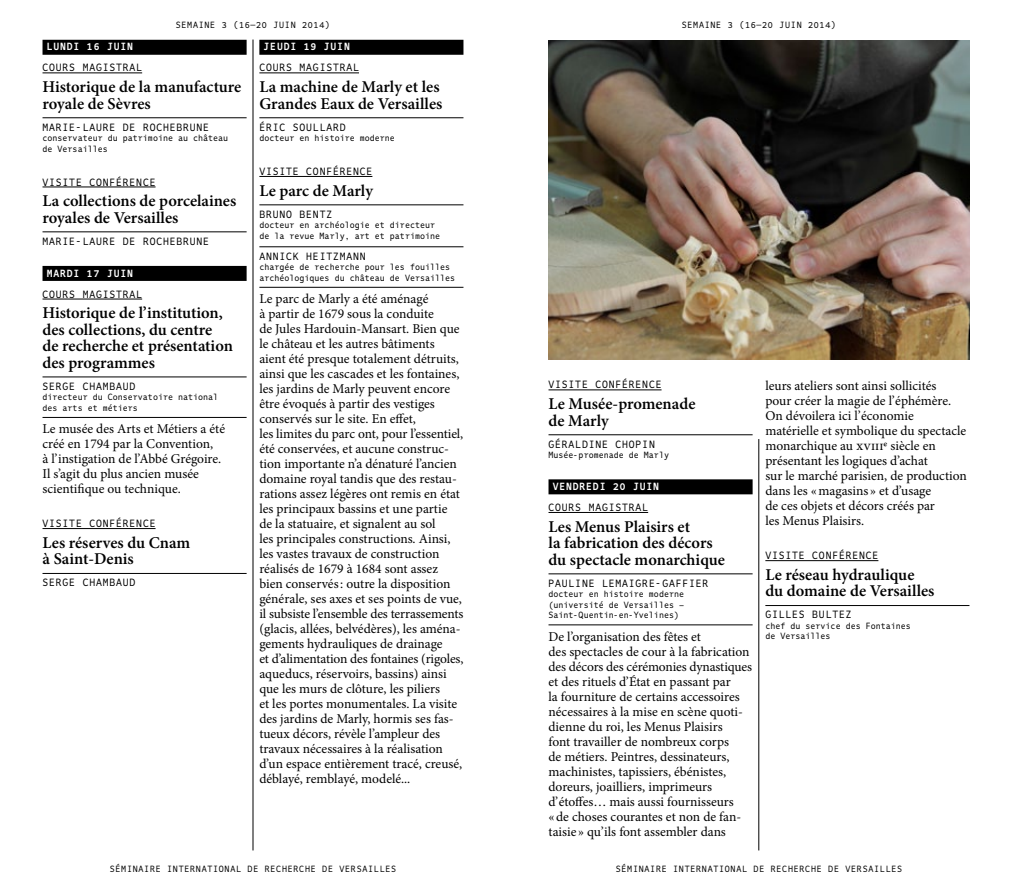
<style>
.page{position:relative;width:1012px;height:893px;background:#fff}
.page>*{position:absolute;margin:0;border:0;box-sizing:border-box;transform-origin:0 0}
.t1{font:600 16.5px/16.5px "Minion Pro";color:#000}
.t2{font:13.5px/15px "Minion Pro";letter-spacing:-.005em;color:#000}
.t3{font:10.5px "Comb Pro";letter-spacing:.08em;color:#000}
.t4{font:700 10.5px "Comb Pro";letter-spacing:.08em;color:#fff}
.t5{font:9px/10.5px "Comb Pro";color:#000}
.t6{font:9px "Comb Pro";letter-spacing:.08em;color:#000}
</style>
<div class="page">
<div style="left:43px;top:40px;width:204px;height:15px;background:#000"></div>
<hr style="left:43px;top:73px;width:99px;height:1px;background:#000">
<hr style="left:43px;top:118px;width:204px;height:1px;background:#000">
<hr style="left:43px;top:187px;width:113px;height:1px;background:#000">
<hr style="left:43px;top:232px;width:204px;height:1px;background:#000">
<div style="left:43px;top:266px;width:204px;height:15px;background:#000"></div>
<hr style="left:43px;top:299px;width:99px;height:1px;background:#000">
<hr style="left:43px;top:377px;width:204px;height:1px;background:#000">
<hr style="left:43px;top:417px;width:204px;height:1px;background:#000">
<hr style="left:43px;top:528px;width:113px;height:1px;background:#000">
<hr style="left:43px;top:573px;width:204px;height:1px;background:#000">
<div style="left:259px;top:40px;width:204px;height:15px;background:#000"></div>
<hr style="left:259px;top:73px;width:100px;height:1px;background:#000">
<hr style="left:259px;top:118px;width:204px;height:1px;background:#000">
<hr style="left:259px;top:176px;width:113px;height:1px;background:#000">
<hr style="left:259px;top:205px;width:204px;height:1px;background:#000">
<hr style="left:259px;top:247px;width:204px;height:1px;background:#000">
<hr style="left:259px;top:287px;width:204px;height:1px;background:#000">
<hr style="left:253px;top:40px;width:1px;height:810px;background:#000">
<hr style="left:549px;top:390px;width:113px;height:1px;background:#000">
<hr style="left:549px;top:434px;width:204px;height:1px;background:#000">
<div style="left:549px;top:479px;width:204px;height:15px;background:#000"></div>
<hr style="left:549px;top:512px;width:99px;height:1px;background:#000">
<hr style="left:549px;top:574px;width:204px;height:1px;background:#000">
<hr style="left:549px;top:625px;width:204px;height:1px;background:#000">
<hr style="left:765px;top:560px;width:113px;height:1px;background:#000">
<hr style="left:765px;top:605px;width:204px;height:1px;background:#000">
<hr style="left:759px;top:439px;width:1px;height:411px;background:#000">
<img style="left:549px;top:40px;width:420px;height:319px">
<p class="t6" style="left:176px;top:18px;width:156px">SEMAINE 3 (16—20 JUIN 2014)</p>
<p class="t4" style="left:47px;top:39px;width:88px">LUNDI 16 JUIN</p>
<p class="t3" style="left:43px;top:60px;width:101px">COURS MAGISTRAL</p>
<p class="t1" style="left:43px;top:79px;width:200px">Historique de la manufacture royale de Sèvres</p>
<p class="t3" style="left:43px;top:119px;width:168px">MARIE-LAURE DE ROCHEBRUNE</p>
<p class="t5" style="left:43px;top:132px;width:187px">CONSERVATEUR DU PATRIMOINE AU CHÂTEAU<br>DE VERSAILLES</p>
<p class="t3" style="left:43px;top:174px;width:115px">VISITE CONF ÉRENCE</p>
<p class="t1" style="left:43px;top:193px;width:195px">La collections de porcelaines royales de Versailles</p>
<p class="t3" style="left:43px;top:233px;width:168px">MARIE-LAURE DE ROCHEBRUNE</p>
<p class="t4" style="left:47px;top:265px;width:88px">MARDI 17 JUIN</p>
<p class="t3" style="left:43px;top:286px;width:101px">COURS MAGISTRAL</p>
<p class="t1" style="left:43px;top:305px;width:192px">Historique de l’institution, des collections, du centre<br>de recherche et présentation des programmes</p>
<p class="t3" style="left:43px;top:379px;width:94px">SERGE CHAMBAUD</p>
<p class="t5" style="left:43px;top:392px;width:177px">DIRECTEUR DU CONSERVATOIRE NATIONAL<br>DES ARTS ET MÉTIERS</p>
<p class="t2" style="left:43px;top:422px;width:184px">Le musée des Arts et Métiers a été créé en 1794 par la Convention,<br>à l’instigation de l’Abbé Grégoire.<br>Il s’agit du plus ancien musée scientifique ou technique.</p>
<p class="t3" style="left:43px;top:516px;width:115px">VISITE CONF ÉRENCE</p>
<p class="t1" style="left:43px;top:534px;width:149px">Les réserves du Cnam à Saint‐Denis</p>
<p class="t3" style="left:43px;top:575px;width:94px">SERGE CHAMBAUD</p>
<p class="t4" style="left:264px;top:39px;width:88px">JEUDI 19 JUIN</p>
<p class="t3" style="left:259px;top:60px;width:101px">COURS MAGISTRAL</p>
<p class="t1" style="left:259px;top:79px;width:185px">La machine de Marly et les<br>Grandes Eaux de Versailles</p>
<p class="t3" style="left:259px;top:119px;width:88px">ÉRIC SOULLARD</p>
<p class="t5" style="left:259px;top:132px;width:137px">DOCTEUR EN HISTOIRE MODERNE</p>
<p class="t3" style="left:259px;top:164px;width:115px">VISITE CONF ÉRENCE</p>
<p class="t1" style="left:259px;top:182px;width:115px">Le parc de Marly</p>
<p class="t3" style="left:259px;top:206px;width:74px">BRUNO BENTZ</p>
<p class="t5" style="left:259px;top:219px;width:182px">DOCTEUR EN ARCHÉOLOGIE ET DIRECTEUR<br>DE LA REVUE MARLY, ART ET PATRIMOINE</p>
<p class="t3" style="left:259px;top:248px;width:34px">ANNICK</p>
<p class="t3" style="left:306px;top:248px;width:61px">HEITZMANN</p>
<p class="t5" style="left:259px;top:261px;width:197px">CHARGÉE DE RECHERCHE POUR LES FOUILLES<br>ARCHÉOLOGIQUES DU CHÂTEAU DE VERSAILLES</p>
<p class="t2" style="left:259px;top:291px;width:206px">Le parc de Marly a été aménagé<br>à partir de 1679 sous la conduite<br>de Jules Hardouin-Mansart. Bien que le château et les autres bâtiments aient été presque totalement détruits, ainsi que les cascades et les fontaines, les jardins de Marly peuvent encore être évoqués à partir des vestiges conservés sur le site. En effet,<br>les limites du parc ont, pour l’essentiel, été conservées, et aucune construc&shy;tion importante n’a dénaturé l’ancien domaine royal tandis que des restau&shy;rations assez légères ont remis en état les principaux bassins et une partie de la statuaire, et signalent au sol<br>les principales constructions. Ainsi, les vastes travaux de construction réalisés de 1679 à 1684 sont assez bien conservés: outre la disposition générale, ses axes et ses points de vue, il subsiste l’ensemble des terrassements (glacis, allées, belvédères), les aména&shy;gements hydrauliques de drainage<br>et d’alimentation des fontaines (rigoles, aqueducs, réservoirs, bassins) ainsi que les murs de clôture, les piliers<br>et les portes monumentales. La visite des jardins de Marly, hormis ses fas&shy;tueux décors, révèle l’ampleur des travaux nécessaires à la réalisation d’un espace entièrement tracé, creusé, déblayé, remblayé, modelé...</p>
<p class="t6" style="left:682px;top:18px;width:156px">SEMAINE 3 (16—20 JUIN 2014)</p>
<p class="t3" style="left:549px;top:377px;width:115px">VISITE CONF ÉRENCE</p>
<p class="t1" style="left:549px;top:396px;width:148px">Le Musée-promenade de Marly</p>
<p class="t3" style="left:549px;top:436px;width:108px">GÉRALDINE CHOPIN</p>
<p class="t5" style="left:549px;top:449px;width:122px">MUSÉE-PROMENADE DE MARLY</p>
<p class="t4" style="left:553px;top:479px;width:108px">VENDREDI 20 JUIN</p>
<p class="t3" style="left:549px;top:500px;width:101px">COURS MAGISTRAL</p>
<p class="t1" style="left:549px;top:518px;width:178px">Les Menus Plaisirs et<br>la fabrication des décors du spectacle monarchique</p>
<p class="t3" style="left:549px;top:575px;width:161px">PAULINE LEMAIGRE-GAFF IER</p>
<p class="t5" style="left:549px;top:588px;width:137px;text-align:justify">DOCTEUR EN HISTOIRE MODERNE (UNIVERSITÉ DE VERSAILLES – SAINT-QUENTIN-EN-YVELINES)</p>
<p class="t2" style="left:549px;top:629px;width:205px">De l’organisation des fêtes et<br>des spectacles de cour à la fabrication des décors des cérémonies dynastiques et des rituels d’État en passant par<br>la fourniture de certains accessoires nécessaires à la mise en scène quoti&shy;dienne du roi, les Menus Plaisirs<br>font travailler de nombreux corps<br>de métiers. Peintres, dessinateurs, machinistes, tapissiers, ébénistes, doreurs, joailliers, imprimeurs d’étoffes… mais aussi fournisseurs «de choses courantes et non de fan&shy;taisie » qu’ils font assembler dans</p>
<p class="t2" style="left:765px;top:379px;width:203px">leurs ateliers sont ainsi sollicités<br>pour créer la magie de l’éphémère.<br>On dévoilera ici l’économie matérielle et symbolique du spectacle monarchique au xviiie siècle en présentant les logiques d’achat<br>sur le marché parisien, de production dans les «magasins » et d’usage<br>de ces objets et décors créés par<br>les Menus Plaisirs.</p>
<p class="t3" style="left:765px;top:548px;width:115px">VISITE CONF ÉRENCE</p>
<p class="t1" style="left:765px;top:566px;width:171px">Le réseau hydraulique du domaine de Versailles</p>
<p class="t3" style="left:765px;top:607px;width:88px">GILLES BULTEZ</p>
<p class="t5" style="left:765px;top:620px;width:147px">CHEF DU SERVICE DES FONTAINES<br>DE VERSAILLES</p>
<p class="t6" style="left:110px;top:862px;width:287px">SÉMINAIRE INTERNATIONAL DE RECHERCHE DE VERSAILLES</p>
<p class="t6" style="left:616px;top:862px;width:287px">SÉMINAIRE INTERNATIONAL DE RECHERCHE DE VERSAILLES</p>
</div>
